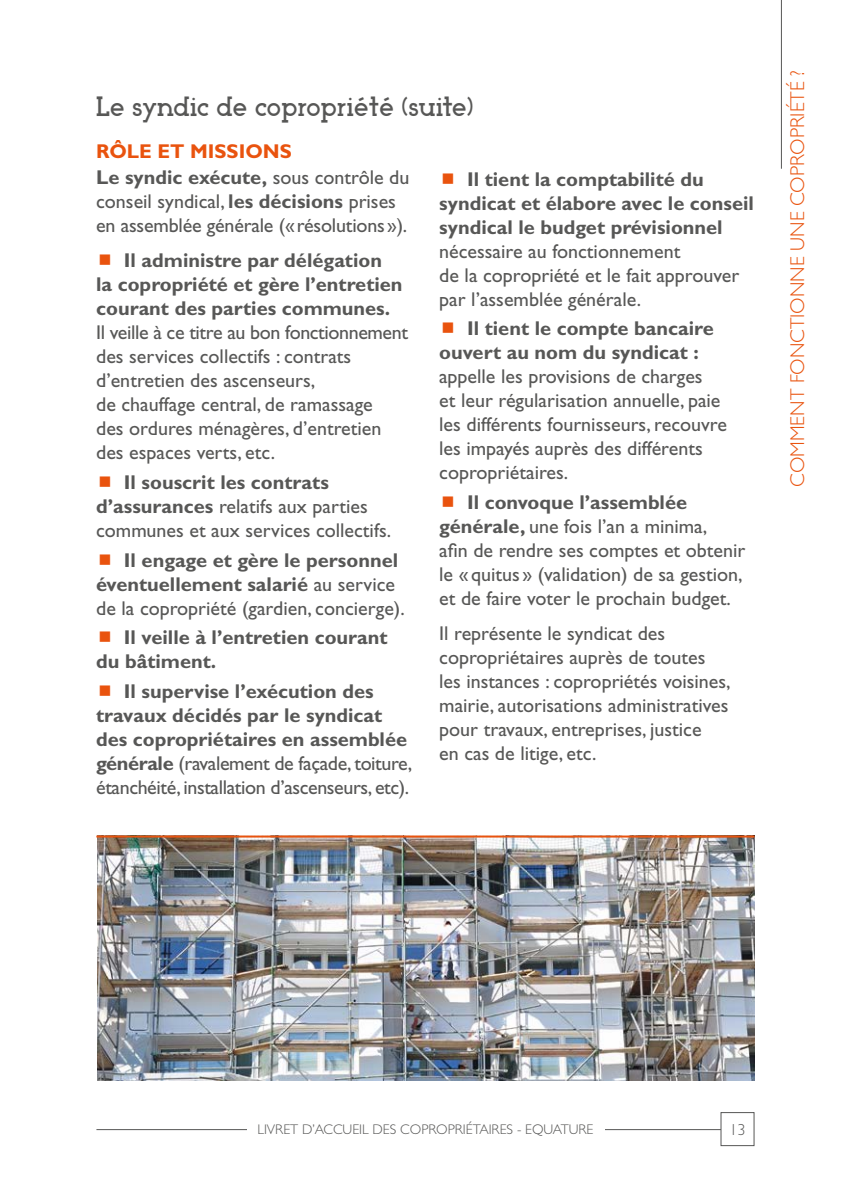
<style>
.page{position:relative;width:851px;height:1191px;background:#fff}
.page>*{position:absolute;margin:0;border:0;box-sizing:border-box;transform-origin:0 0}
.t1{font:26px "Arctic";color:#575756}
.t2{font:20px/24px "Gill Sans Std";color:#575756}
.t3{font:700 20px/24px "Gill Sans Std";color:#575756}
.t4{font:300 20px "Gill Sans Std";color:#e9530e}
.t5{font:700 20px "Gill Sans Std";color:#e9530e}
.t6{font:300 16px "Gill Sans Std";color:#575756}
.t7{font:300 14px "Gill Sans Std";color:#575756}
.s1{font-weight:700}
.s2{font-weight:400}
</style>
<div class="page">
<hr style="left:96px;top:1129px;width:658px;height:1px;background:#575756">
<div style="left:720px;top:1112px;width:34px;height:33px;background:#fff"></div>
<div style="left:720px;top:1112px;width:34px;height:34px;border:1px solid #575756"></div>
<div style="left:247px;top:1124px;width:357px;height:10px;background:#fff"></div>
<hr style="left:780px;top:0;width:1px;height:169px;background:#575756">
<img style="left:97px;top:837px;width:657px;height:243px">
<hr style="left:96px;top:835px;width:658px;height:2px;background:#e9530e">
<h1 class="t1" style="left:96px;top:92px;width:379px">Le syndic de copropriété (suite)</h1>
<p class="t5" style="left:96px;top:139px;width:197px">RÔLE ET MISSIONS</p>
<p class="t2" style="left:96px;top:165px;width:315px"><span class="s1">Le syndic exécute,</span> sous contrôle du conseil syndical, <span class="s1">les décisions</span> prises en assemblée générale («résolutions»).</p>
<p class="t3" style="left:96px;top:248px;width:308px;text-indent:28px">Il administre par délégation la copropriété et gère l’entretien courant des parties communes.</p>
<p class="t2" style="left:96px;top:320px;width:313px">Il veille à ce titre au bon fonctionnement des services collectifs : contrats d’entretien des ascenseurs,<br>de chauffage central, de ramassage<br>des ordures ménagères, d’entretien des espaces verts, etc.</p>
<p class="t2" style="left:96px;top:470px;width:296px;text-indent:28px"><span class="s1">Il souscrit les contrats d’assurances</span> relatifs aux parties communes et aux services collectifs.</p>
<p class="t3" style="left:96px;top:548px;width:310px;text-indent:28px">Il engage et gère le personnel éventuellement salarié <span class="s2">au service de la copropriété (gardien, concierge).</span></p>
<p class="t3" style="left:96px;top:625px;width:293px;text-indent:28px">Il veille à l’entretien courant du bâtiment.</p>
<p class="t3" style="left:96px;top:679px;width:317px;text-indent:28px">Il supervise l’exécution des travaux décidés par le syndicat des copropriétaires en assemblée générale <span class="s2">(ravalement de façade, toiture, étanchéité, installation d’ascenseurs, etc).</span></p>
<p class="t3" style="left:439px;top:167px;width:316px;text-indent:28px">Il tient la comptabilité du syndicat et élabore avec le conseil syndical le budget prévisionnel</p>
<p class="t2" style="left:439px;top:239px;width:301px">nécessaire au fonctionnement<br>de la copropriété et le fait approuver par l’assemblée générale.</p>
<p class="t3" style="left:439px;top:316px;width:276px;text-indent:28px">Il tient le compte bancaire ouvert au nom du syndicat :</p>
<p class="t2" style="left:439px;top:365px;width:289px">appelle les provisions de charges<br>et leur régularisation annuelle, paie les différents fournisseurs, recouvre les impayés auprès des différents copropriétaires.</p>
<p class="t2" style="left:439px;top:490px;width:308px;text-indent:28px"><span class="s1">Il convoque l’assemblée générale,</span> une fois l’an a minima,<br>afin de rendre ses comptes et obtenir le «quitus » (validation) de sa gestion, et de faire voter le prochain budget.</p>
<p class="t2" style="left:439px;top:622px;width:293px">Il représente le syndicat des copropriétaires auprès de toutes les instances : copropriétés voisines, mairie, autorisations administratives pour travaux, entreprises, justice<br>en cas de litige, etc.</p>
<p class="t4" style="left:786px;top:487px;width:418px;rotate:-90deg">COMMENT FONCTIONNE UNE COPROPRIÉTÉ ?</p>
<p class="t7" style="left:257px;top:1121px;width:337px">LIVRET D’ACCUEIL DES COPROPRIÉTAIRES - EQUATURE</p>
<p class="t6" style="left:729px;top:1120px;width:17px">13</p>
</div>
